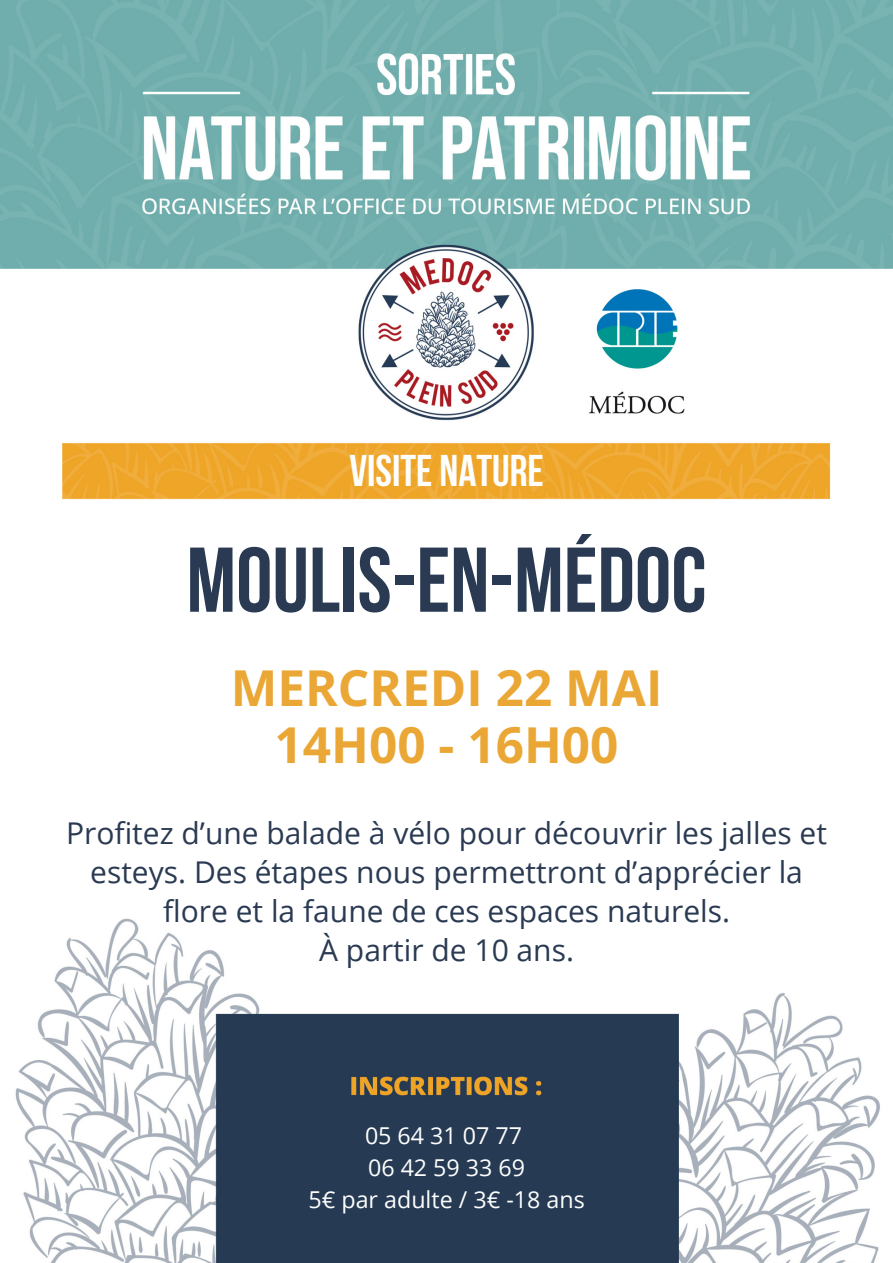
<style>
.page{position:relative;width:893px;height:1263px;background:#fff}
.page>*{position:absolute;margin:0;border:0;box-sizing:border-box;transform-origin:0 0}
.t1{font:700 91.65px "Bebas Neue";color:#2a3a52}
.t2{font:700 49.5px/57.4px "Open Sans";color:#eaa735;text-align:center}
.t3{font:700 44.25px "Bebas Neue";color:#fdfefd}
.t4{font:30px/38.8px "Open Sans";color:#2a3a52;text-align:center}
.t5{font:23.25px "Open Sans";color:#fdfefd}
</style>
<div class="page">
<img style="left:0;top:0;width:893px;height:1263px">
<img style="left:585px;top:289px;width:103px;height:127px">
<h3 class="t3" style="left:349px;top:453px;width:196px">VISITE NATURE</h3>
<h1 class="t1" style="left:187px;top:543px;width:521px">MOULIS-EN-MÉDOC</h1>
<h2 class="t2" style="left:231px;top:658px;width:433px">MERCREDI 22 MAI<br>14H00 - 16H00</h2>
<h4 class="t4" style="left:66px;top:813px;width:762px">Profitez d’une balade à vélo pour découvrir les jalles et esteys. Des étapes nous permettront d’apprécier la flore et la faune de ces espaces naturels.<br>À partir de 10 ans.</h4>
<p class="t5" style="left:365px;top:1119px;width:159px">05 64 31 07 77</p>
<p class="t5" style="left:368px;top:1151px;width:159px">06 42 59 33 69</p>
<p class="t5" style="left:308px;top:1183px;width:278px">5€ par adulte / 3€ -18 ans</p>
</div>
